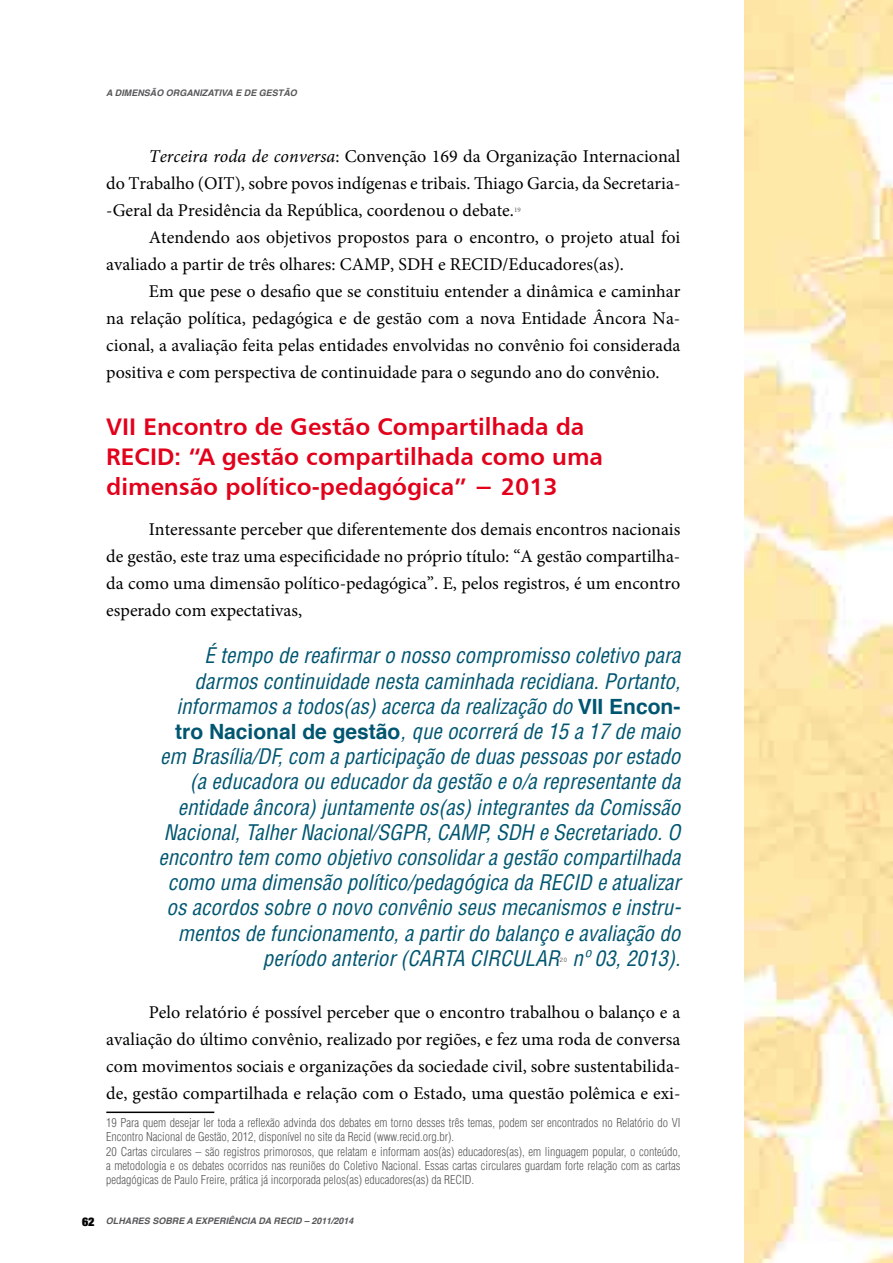
<style>
.page{position:relative;width:893px;height:1263px;background:#fff}
.page>*{position:absolute;margin:0;border:0;box-sizing:border-box;transform-origin:0 0}
.t1{font:24px/30px "Humanist 777 BT Bold B";color:#e2001a}
.t2{font:italic condensed 21px "Helvetica";color:#005671}
.t3{font:18px/27px "Minion Pro";color:#000;text-align:justify}
.t4{font:300 condensed 12px/14.4px "Helvetica";color:#58585a}
.t5{font:italic 700 9px "Helvetica";color:#58585a}
.t6{font:7.05px "Minion Pro";color:#58585a}
.t7{font:7.05px "Bell Gothic BT";color:#58585a}
.s1{font-style:italic}
.s2{font-weight:700;font-style:normal;font-stretch:normal}
.s3{font-family:"Helvetica Neue LT Std";font-weight:900;font-style:normal;font-stretch:condensed;font-size:12px;color:#000}
</style>
<div class="page">
<hr style="left:106px;top:1111px;width:108px;height:2px;background:#000">
<img style="left:744px;top:0;width:149px;height:1263px">
<p class="t5" style="left:106px;top:86px;width:192px">A DIMENSÃO ORGANIZATIVA E DE GESTÃO</p>
<p class="t3" style="left:106px;top:143px;width:576px;text-indent:43px"><span class="s1">Terceira roda de conversa</span>: Convenção 169 da Organização Internacional do Trabalho (OIT), sobre povos indígenas e tribais. Thiago Garcia, da Secretaria--Geral da Presidência da República, coordenou o debate.</p>
<p class="t6" style="left:514px;top:205px;width:8px">19</p>
<p class="t3" style="left:106px;top:224px;width:576px;text-indent:43px">Atendendo aos objetivos propostos para o encontro, o projeto atual foi avaliado a partir de três olhares: CAMP, SDH e RECID/Educadores(as).</p>
<p class="t3" style="left:106px;top:278px;width:576px;text-indent:43px">Em que pese o desafio que se constituiu entender a dinâmica e caminhar na relação política, pedagógica e de gestão com a nova Entidade Âncora Na&shy;cional, a avaliação feita pelas entidades envolvidas no convênio foi considerada positiva e com perspectiva de continuidade para o segundo ano do convênio.</p>
<h1 class="t1" style="left:106px;top:411px;width:498px">VII Encontro de Gestão Compartilhada da<br>RECID: “A gestão compartilhada como uma dimensão político-pedagógica” − 2013</h1>
<p class="t3" style="left:106px;top:515px;width:576px;text-indent:43px">Interessante perceber que diferentemente dos demais encontros nacionais de gestão, este traz uma especificidade no próprio título: “A gestão compartilha&shy;da como uma dimensão político-pedagógica”. E, pelos registros, é um encontro esperado com expectativas,</p>
<p class="t2" style="left:204px;top:643px;width:477px">É tempo de reafirmar o nosso compromisso coletivo para</p>
<p class="t2" style="left:195px;top:668px;width:487px">darmos continuidade nesta caminhada recidiana. Portanto,</p>
<p class="t2" style="left:176px;top:693px;width:505px">informamos a todos(as) acerca da realização do <span class="s2">VII Encon-</span></p>
<p class="t2" style="left:175px;top:718px;width:507px"><span class="s2">tro Nacional de gestão</span>, que ocorrerá de 15 a 17 de maio</p>
<p class="t2" style="left:160px;top:743px;width:522px">em Brasília/DF, com a participação de duas pessoas por estado</p>
<p class="t2" style="left:190px;top:769px;width:492px">(a educadora ou educador da gestão e o/a representante da</p>
<p class="t2" style="left:178px;top:794px;width:504px">entidade âncora) juntamente os(as) integrantes da Comissão</p>
<p class="t2" style="left:164px;top:819px;width:518px">Nacional, Talher Nacional/SGPR, CAMP, SDH e Secretariado. O</p>
<p class="t2" style="left:158px;top:844px;width:523px">encontro tem como objetivo consolidar a gestão compartilhada</p>
<p class="t2" style="left:168px;top:869px;width:514px">como uma dimensão político/pedagógica da RECID e atualizar</p>
<p class="t2" style="left:167px;top:895px;width:516px">os acordos sobre o novo convênio seus mecanismos e instru-</p>
<p class="t2" style="left:178px;top:920px;width:504px">mentos de funcionamento, a partir do balanço e avaliação do</p>
<p class="t2" style="left:263px;top:945px;width:298px">período anterior (CARTA CIRCULAR</p>
<p class="t7" style="left:559px;top:955px;width:9px">20</p>
<p class="t2" style="left:573px;top:945px;width:109px">nº 03, 2013).</p>
<p class="t3" style="left:106px;top:999px;width:576px;text-indent:43px">Pelo relatório é possível perceber que o encontro trabalhou o balanço e a avaliação do último convênio, realizado por regiões, e fez uma roda de conversa com movimentos sociais e organizações da sociedade civil, sobre sustentabilida&shy;de, gestão compartilhada e relação com o Estado, uma questão polêmica e exi-</p>
<p class="t4" style="left:106px;top:1115px;width:576px">19 Para quem desejar ler toda a reflexão advinda dos debates em torno desses três temas, podem ser encontrados no Relatório do VI Encontro Nacional de Gestão, 2012, disponível no site da Recid (www.recid.org.br).<br>20 Cartas circulares – são registros primorosos, que relatam e informam aos(às) educadores(as), em linguagem popular, o conteúdo, a metodologia e os debates ocorridos nas reuniões do Coletivo Nacional. Essas cartas circulares guardam forte relação com as cartas pedagógicas de Paulo Freire, prática já incorporada pelos(as) educadores(as) da RECID.</p>
<p class="t5" style="left:82px;top:1213px;width:273px"><span class="s3">62</span> OLHARES SOBRE A EXPERIÊNCIA DA RECID – 2011/2014</p>
</div>
